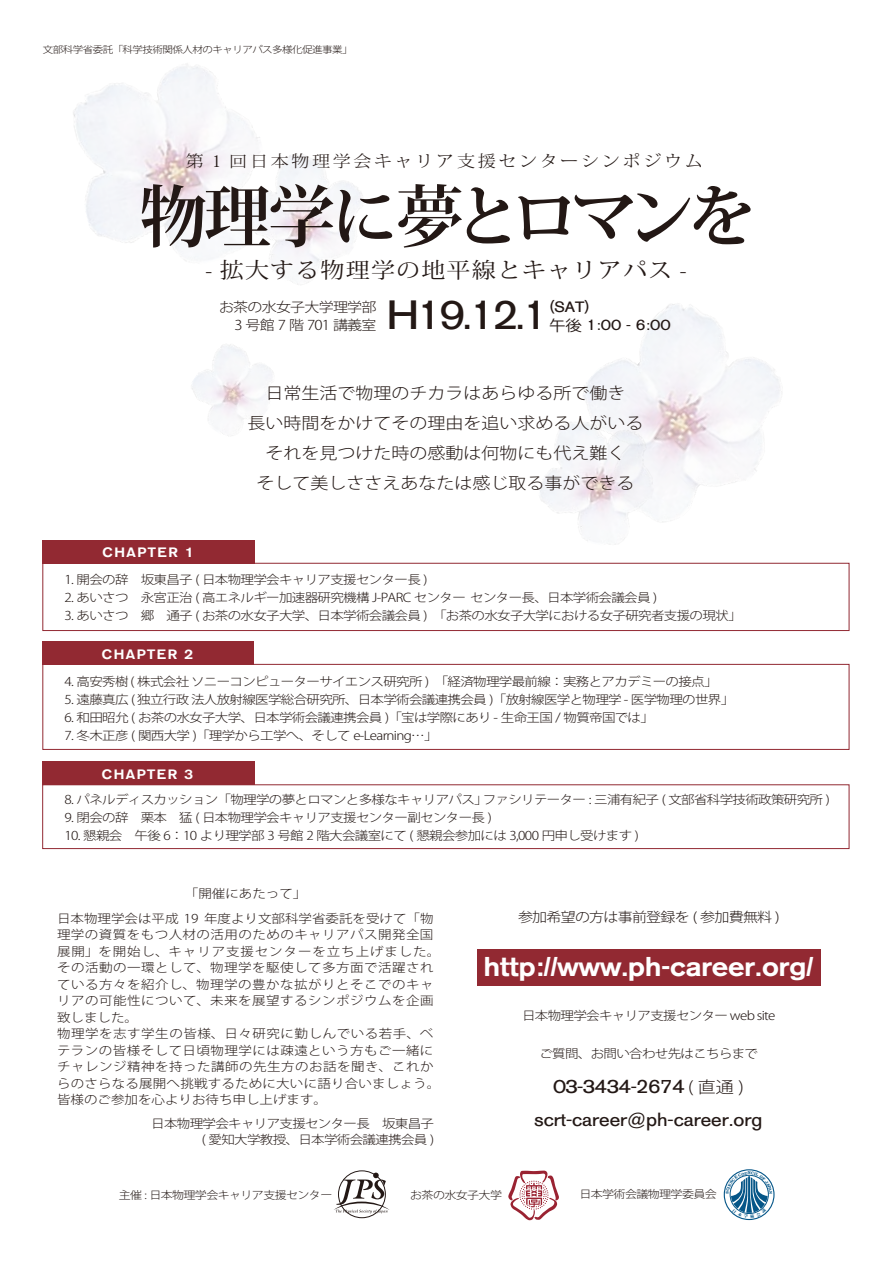
<style>
.page{position:relative;width:893px;height:1263px;background:#fff}
.page>*{position:absolute;margin:0;border:0;box-sizing:border-box;transform-origin:0 0}
.t1{font:700 67.5px "Koz Min Pro";letter-spacing:-.1em;color:#231815}
.t2{font:40.5px "AG Old Face";color:#231815;scale:1.11 1}
.t3{font:500 27px "AG Old Face";color:#fff;scale:1.11 1}
.t4{font:21.6px "Koz Min Pro";letter-spacing:.05em;color:#231815;scale:1.11 1}
.t5{font:18.9px/33px "AG Old Face";color:#231815;text-align:center;scale:1.11 1}
.t6{font:300 16.2px/30px "Koz Go Pro";color:#231815;text-align:center;scale:1.11 1}
.t7{font:300 16.2px "Koz Min Pro";letter-spacing:.15em;color:#231815;scale:1.11 1}
.t8{font:14.85px/18.3px "AG Old Face";color:#231815;scale:1.11 1}
.t9{font:300 13.5px/18px "Koz Go Pro";letter-spacing:-.05em;color:#231815;text-align:right;scale:1.11 1}
.t10{font:500 13.5px "AG Old Face";letter-spacing:.1em;color:#fff;scale:1.11 1}
.t11{font:300 12.15px/16.5px "Koz Go Pro";letter-spacing:-.05em;color:#231815;text-align:right;scale:1.11 1}
.t12{font:300 12.15px/16.5px "Koz Go Pro";letter-spacing:.035em;color:#231815;scale:1.11 1}
.t13{font:300 12.15px/24.9px "Koz Go Pro";color:#231815;text-align:center;scale:1.11 1}
.t14{font:300 10.8px "Koz Go Pro";letter-spacing:-.05em;color:#231815;scale:1.11 1}
.t15{font:300 9.45px "Koz Go Pro";letter-spacing:-.05em;color:#231815;scale:1.11 1}
.t16{font:600 4.05px "Bookman";color:#055688}
.s1{font-family:"Koz Go Pro"}
.s2{font-family:"Koz Go Pro";font-weight:300;font-size:16.2px}
</style>
<div class="page">
<img style="left:73px;top:63px;width:187px;height:198px">
<img style="left:583px;top:304px;width:199px;height:218px">
<img style="left:225px;top:141px;width:138px;height:144px">
<img style="left:192px;top:344px;width:81px;height:92px">
<img style="left:540px;top:414px;width:125px;height:131px">
<div style="left:724px;top:1169px;width:50px;height:51px;border:1px solid #055688;border-radius:50%"></div>
<div style="left:478px;top:949px;width:342px;height:36px;background:#922932"></div>
<div style="left:43px;top:563px;width:806px;height:68px;border:1px solid #922932"></div>
<div style="left:43px;top:540px;width:212px;height:23px;background:#922932"></div>
<div style="left:43px;top:664px;width:806px;height:86px;border:1px solid #922932"></div>
<div style="left:42px;top:641px;width:212px;height:23px;background:#922932"></div>
<div style="left:42px;top:785px;width:807px;height:64px;border:1px solid #922932"></div>
<div style="left:42px;top:761px;width:213px;height:24px;background:#922932"></div>
<div style="left:338px;top:1170px;width:48px;height:48px;border:1px solid #231815;border-radius:50%"></div>
<svg style="left:334px;top:1172px;width:56px;height:41px"></svg>
<svg style="left:508px;top:1170px;width:51px;height:50px"></svg>
<svg style="left:726px;top:1171px;width:46px;height:47px"></svg>
<p class="t15" style="left:43px;top:43px;width:281px">文部科学省委託「科学技術関係人材のキャリアパス多様化促進事業」</p>
<p class="t7" style="left:186px;top:149px;width:467px">第 1 回日本物理学会キャリア支援センターシンポジウム</p>
<p class="t1" style="left:140px;top:168px;width:617px">物理学に夢とロマンを</p>
<p class="t4" style="left:205px;top:254px;width:435px">- 拡大する物理学の地平線とキャリアパス -</p>
<p class="t9" style="left:219px;top:298px;width:143px">お茶の水女子大学理学部<br>3 号館 7 階 701 講義室</p>
<p class="t2" style="left:386px;top:292px;width:148px">H19.12.1</p>
<p class="t8" style="left:549px;top:298px;width:111px">(SAT)<br><span class="s1">午後</span> 1:00 - 6:00</p>
<p class="t10" style="left:103px;top:544px;width:84px">CHAPTER 1</p>
<p class="t6" style="left:248px;top:378px;width:358px">日常生活で物理のチカラはあらゆる所で働き<br>長い時間をかけてその理由を追い求める人がいるそれを見つけた時の感動は何物にも代え難く<br>そして美しささえあなたは感じ取る事ができる</p>
<p class="t11" style="left:65px;top:571px;width:329px">1. 開会の辞　坂東昌子 ( 日本物理学会キャリア支援センター長 )</p>
<p class="t11" style="left:65px;top:589px;width:535px">2. あいさつ　永宮正治 ( 高エネルギー加速器研究機構 J-PARC センター センター長、日本学術会議会員 )</p>
<p class="t11" style="left:65px;top:607px;width:611px">3. あいさつ　郷　通子 ( お茶の水女子大学、日本学術会議会員 )　「お茶の水女子大学における女子研究者支援の現状」</p>
<p class="t10" style="left:102px;top:646px;width:84px">CHAPTER 2</p>
<p class="t11" style="left:64px;top:673px;width:590px">4. 高安秀樹 ( 株式会社 ソニーコンピューターサイエンス研究所 )　「経済物理学最前線：実務とアカデミーの接点」</p>
<p class="t11" style="left:64px;top:691px;width:605px">5. 遠藤真広 ( 独立行政 法人放射線医学総合研究所、日本学術会議連携会員 )「放射線医学と物理学 - 医学物理の世界」</p>
<p class="t11" style="left:64px;top:709px;width:533px">6. 和田昭允 ( お茶の水女子大学、日本学術会議連携会員 )「宝は学際にあり - 生命王国 / 物質帝国では」</p>
<p class="t11" style="left:64px;top:727px;width:338px">7. 冬木正彦 ( 関西大学 )「理学から工学へ、そして e-Learning…」</p>
<p class="t10" style="left:102px;top:766px;width:84px">CHAPTER 3</p>
<p class="t11" style="left:64px;top:791px;width:691px">8. パネルディスカッション「物理学の夢とロマンと多様なキャリアパス」ファシリテーター : 三浦有紀子 ( 文部省科学技術政策研究所 )</p>
<p class="t11" style="left:64px;top:809px;width:386px">9. 閉会の辞　栗本　猛 ( 日本物理学会キャリア支援センター副センター長 )</p>
<p class="t11" style="left:64px;top:827px;width:519px">10. 懇親会　午後 6：10 より理学部 3 号館 2 階大会議室にて ( 懇親会参加には 3,000 円申し受けます )</p>
<p class="t13" style="left:57px;top:881px;width:341px">「開催にあたって」<br>日本物理学会は平成 19 年度より文部科学省委託を受けて「物</p>
<p class="t12" style="left:57px;top:926px;width:347px">理学の資質をもつ人材の活用のためのキャリアパス開発全国展開」を開始し、キャリア支援センターを立ち上げました。その活動の一環として、物理学を駆使して多方面で活躍されている方々を紹介し、物理学の豊かな拡がりとそこでのキャリアの可能性について、未来を展望するシンポジウムを企画致しました。<br>物理学を志す学生の皆様、日々研究に勤しんでいる若手、ベテランの皆様そして日頃物理学には疎遠という方もご一緒にチャレンジ精神を持った講師の先生方のお話を聞き、これからのさらなる展開へ挑戦するために大いに語り合いましょう。皆様のご参加を心よりお待ち申し上げます。</p>
<p class="t11" style="left:151px;top:1115px;width:256px">日本物理学会キャリア支援センター長　坂東昌子( 愛知大学教授、日本学術会議連携会員 )</p>
<p class="t9" style="left:518px;top:908px;width:237px">参加希望の方は事前登録を ( 参加費無料 )</p>
<p class="t3" style="left:484px;top:950px;width:298px">http://www.ph-career.org/</p>
<p class="t11" style="left:522px;top:1007px;width:230px">日本物理学会キャリア支援センター web site</p>
<p class="t11" style="left:539px;top:1045px;width:199px">ご質問、お問い合わせ先はこちらまで</p>
<p class="t5" style="left:535px;top:1070px;width:207px">03-3434-2674 <span class="s2">( 直通 ) </span>scrt-career@ph-career.org</p>
<p class="t16" style="left:748px;top:1170px;width:4px">N</p>
<p class="t14" style="left:119px;top:1187px;width:194px">主催 : 日本物理学会キャリア支援センター</p>
<p class="t14" style="left:410px;top:1187px;width:84px">お茶の水女子大学</p>
<p class="t14" style="left:579px;top:1187px;width:125px">日本学術会議物理学委員会</p>
</div>
